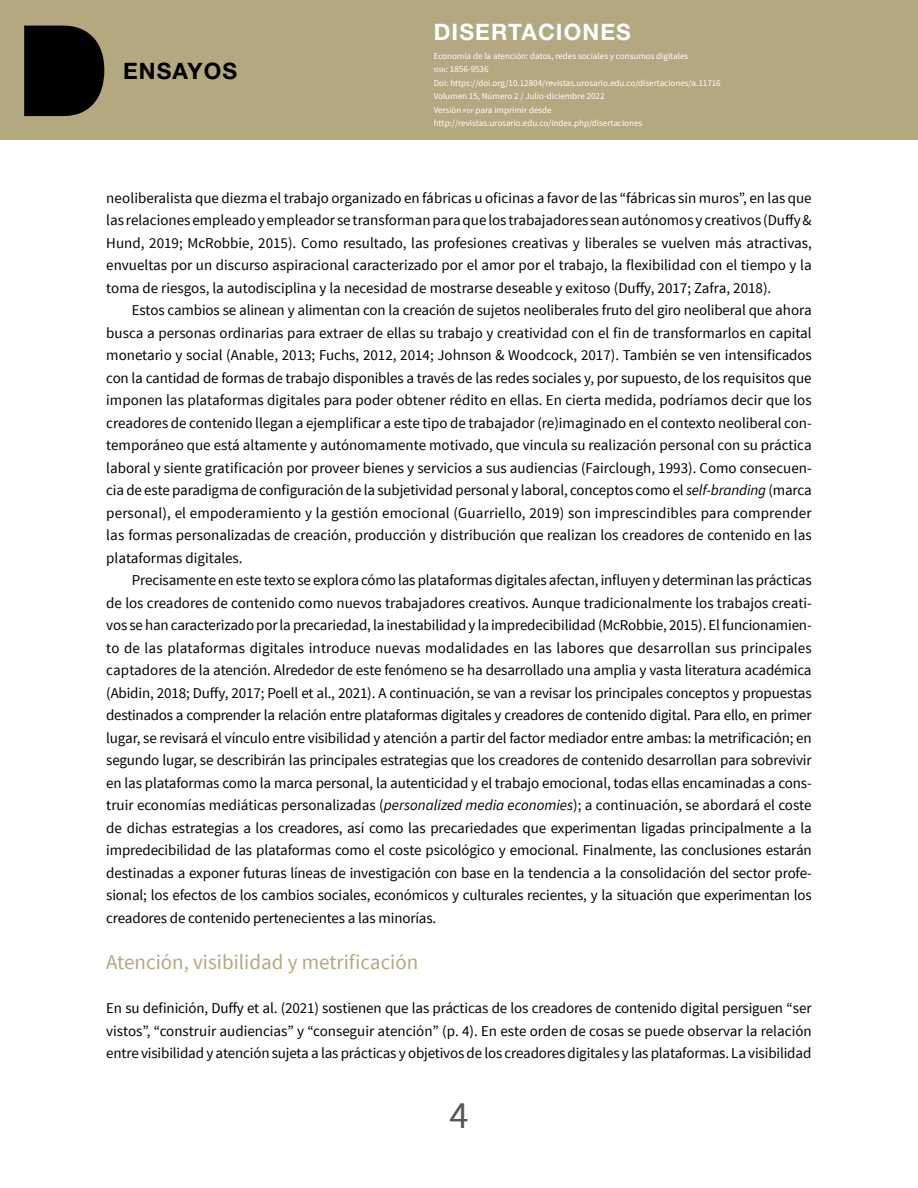
<style>
.page{position:relative;width:918px;height:1188px;background:#fff}
.page>*{position:absolute;margin:0;border:0;box-sizing:border-box;transform-origin:0 0}
.t1{font:38.4px "Source Sans Pro";color:#575756}
.t2{font:700 22.65px "Helvetica Neue LT Std";letter-spacing:.05em;color:#fff}
.t3{font:700 22.65px "Helvetica Neue LT Std";letter-spacing:.05em;color:#000}
.t4{font:21px "Source Sans Pro";color:#b4a881}
.t5{font:15px/22.5px "Source Sans Pro";letter-spacing:-.01em;color:#000;text-align:justify}
.t6{font:9px/13.5px "Source Sans Pro";color:#fff}
.s1{font-size:6.3px}
.s2{font-style:italic}
</style>
<div class="page">
<div style="left:0;top:0;width:918px;height:139px;background:#b4a881"></div>
<svg style="left:24px;top:26px;width:80px;height:90px;background:#100f0b"></svg>
<h2 class="t3" style="left:123px;top:57px;width:116px">ENSAYOS</h2>
<h2 class="t2" style="left:434px;top:18px;width:199px">DISERTACIONES</h2>
<p class="t6" style="left:434px;top:49px;width:289px">Economía de la atención: datos, redes sociales y consumos digitales<br><span class="s1">ISSN</span>: 1856-9536<br>Doi: https://doi.org/10.12804/revistas.urosario.edu.co/disertaciones/a.11716<br>Volumen 15, Número 2 / Julio-diciembre 2022<br>Versión <span class="s1">PDF</span> para imprimir desde http://revistas.urosario.edu.co/index.php/disertaciones</p>
<p class="t5" style="left:106px;top:187px;width:707px">neoliberalista que diezma el trabajo organizado en fábricas u oficinas a favor de las “fábricas sin muros”, en las que las relaciones empleado y empleador se transforman para que los trabajadores sean autónomos y creativos (Duffy &amp; Hund, 2019; McRobbie, 2015). Como resultado, las profesiones creativas y liberales se vuelven más atractivas, envueltas por un discurso aspiracional caracterizado por el amor por el trabajo, la flexibilidad con el tiempo y la toma de riesgos, la autodisciplina y la necesidad de mostrarse deseable y exitoso (Duffy, 2017; Zafra, 2018).</p>
<p class="t5" style="left:106px;top:299px;width:707px;text-indent:26px">Estos cambios se alinean y alimentan con la creación de sujetos neoliberales fruto del giro neoliberal que ahora busca a personas ordinarias para extraer de ellas su trabajo y creatividad con el fin de transformarlos en capital monetario y social (Anable, 2013; Fuchs, 2012, 2014; Johnson &amp; Woodcock, 2017). También se ven intensificados con la cantidad de formas de trabajo disponibles a través de las redes sociales y, por supuesto, de los requisitos que imponen las plataformas digitales para poder obtener rédito en ellas. En cierta medida, podríamos decir que los creadores de contenido llegan a ejemplificar a este tipo de trabajador (re)imaginado en el contexto neoliberal con&shy;temporáneo que está altamente y autónomamente motivado, que vincula su realización personal con su práctica laboral y siente gratificación por proveer bienes y servicios a sus audiencias (Fairclough, 1993). Como consecuen&shy;cia de este paradigma de configuración de la subjetividad personal y laboral, conceptos como el <span class="s2">self-branding</span> (marca personal), el empoderamiento y la gestión emocional (Guarriello, 2019) son imprescindibles para comprender las formas personalizadas de creación, producción y distribución que realizan los creadores de contenido en las plataformas digitales.</p>
<p class="t5" style="left:106px;top:569px;width:707px;text-indent:26px">Precisamente en este texto se explora cómo las plataformas digitales afectan, influyen y determinan las prácticas de los creadores de contenido como nuevos trabajadores creativos. Aunque tradicionalmente los trabajos creati&shy;vos se han caracterizado por la precariedad, la inestabilidad y la impredecibilidad (McRobbie, 2015). El funcionamien&shy;to de las plataformas digitales introduce nuevas modalidades en las labores que desarrollan sus principales captadores de la atención. Alrededor de este fenómeno se ha desarrollado una amplia y vasta literatura académica (Abidin, 2018; Duffy, 2017; Poell et al., 2021). A continuación, se van a revisar los principales conceptos y propuestas destinados a comprender la relación entre plataformas digitales y creadores de contenido digital. Para ello, en primer lugar, se revisará el vínculo entre visibilidad y atención a partir del factor mediador entre ambas: la metrificación; en segundo lugar, se describirán las principales estrategias que los creadores de contenido desarrollan para sobrevivir en las plataformas como la marca personal, la autenticidad y el trabajo emocional, todas ellas encaminadas a cons&shy;truir economías mediáticas personalizadas (<span class="s2">personalized media economies</span>); a continuación, se abordará el coste de dichas estrategias a los creadores, así como las precariedades que experimentan ligadas principalmente a la impredecibilidad de las plataformas como el coste psicológico y emocional. Finalmente, las conclusiones estarán destinadas a exponer futuras líneas de investigación con base en la tendencia a la consolidación del sector profe&shy;sional; los efectos de los cambios sociales, económicos y culturales recientes, y la situación que experimentan los creadores de contenido pertenecientes a las minorías.</p>
<h3 class="t4" style="left:106px;top:949px;width:313px">Atención, visibilidad y metrificación</h3>
<p class="t5" style="left:106px;top:997px;width:707px">En su definición, Duffy et al. (2021) sostienen que las prácticas de los creadores de contenido digital persiguen “ser vistos”, “construir audiencias” y “conseguir atención” (p. 4). En este orden de cosas se puede observar la relación entre visibilidad y atención sujeta a las prácticas y objetivos de los creadores digitales y las plataformas. La visibilidad</p>
<h1 class="t1" style="left:449px;top:1092px;width:21px">4</h1>
</div>
